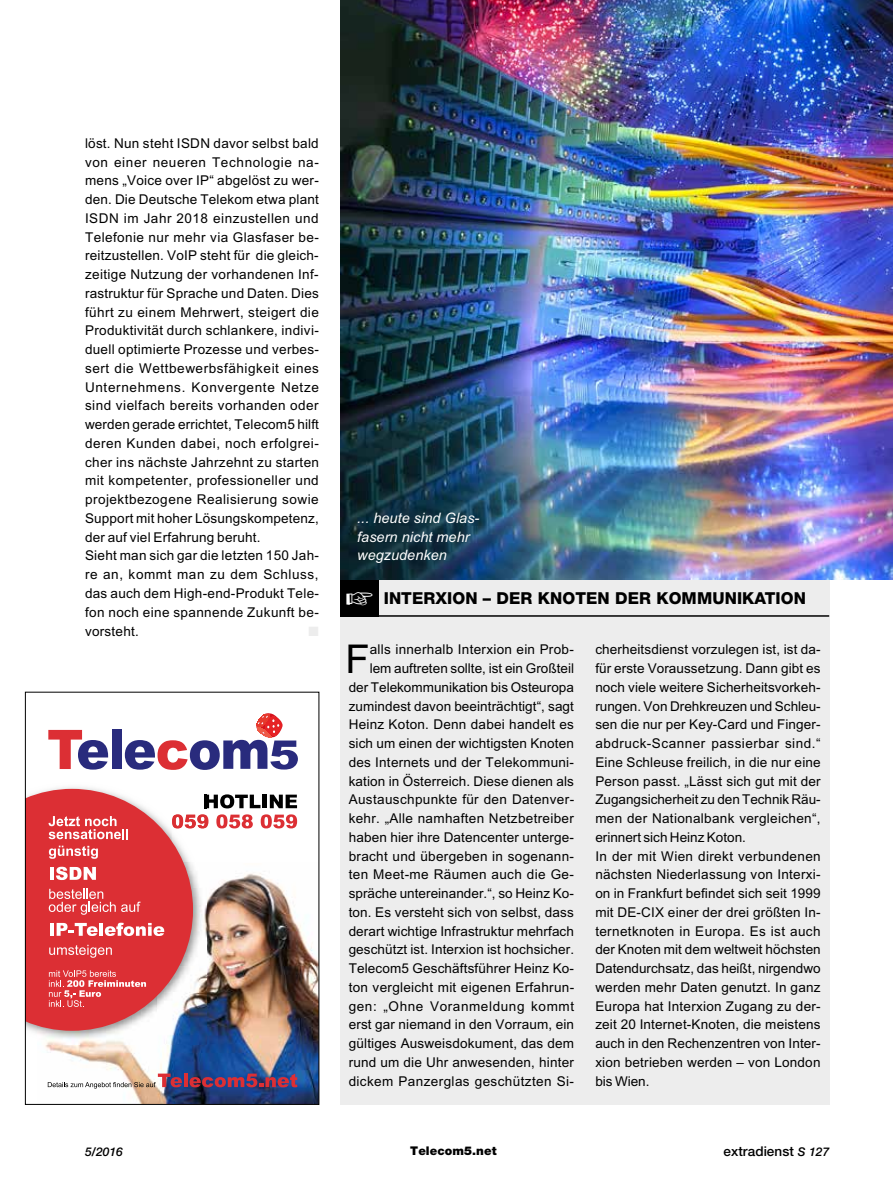
<style>
.page{position:relative;width:893px;height:1191px;background:#fff}
.page>*{position:absolute;margin:0;border:0;box-sizing:border-box;transform-origin:0 0}
.t1{font:39.75px "M Arial";color:#000}
.t2{font:800 16.5px "Helvetica Neue LT Std";letter-spacing:.005em;color:#000}
.t3{font:italic 14.4px/18.8px "M Arial";letter-spacing:.005em;color:#fff}
.t4{font:13.5px/18.8px "M Arial";letter-spacing:.02em;color:#000}
.t5{font:500 13.5px "Helvetica Neue LT Std";letter-spacing:.005em;color:#000}
.t6{font:900 12px "Helvetica Neue";letter-spacing:.005em;color:#000}
.t7{font:italic 500 12px "Helvetica Neue LT Std";color:#000}
.s1{color:#fff}
.s2{font-style:italic;font-size:12px}
</style>
<div class="page">
<div style="left:340px;top:579px;width:489px;height:525px;background:#ededed"></div>
<hr style="left:375px;top:615px;width:454px;height:1px;background:#000">
<div style="left:340px;top:579px;width:39px;height:37px;background:#000"></div>
<img style="left:45px;top:924px;width:272px;height:178px">
<img style="left:30px;top:1030px;width:7px;height:3px">
<img style="left:37px;top:1030px;width:170px;height:14px">
<img style="left:27px;top:789px;width:270px;height:241px">
<svg style="left:48px;top:730px;width:60px;height:39px"></svg>
<div style="left:112px;top:730px;width:9px;height:39px;background:#292b7d"></div>
<svg style="left:125px;top:713px;width:173px;height:57px"></svg>
<svg style="left:48px;top:1073px;width:134px;height:15px"></svg>
<hr style="left:184px;top:1073px;width:4px;height:14px;background:#dc2f34">
<svg style="left:189px;top:1073px;width:108px;height:14px;background:#713c64"></svg>
<div style="left:25px;top:692px;width:294px;height:412px;border:1px solid #000"></div>
<img style="left:340px;top:0;width:553px;height:579px">
<p class="t4" style="left:85px;top:134px;width:236px">löst. Nun steht ISDN davor selbst bald von einer neueren Technologie na&shy;mens „Voice over IP“ abgelöst zu wer&shy;den. Die Deutsche Telekom etwa plant ISDN im Jahr 2018 einzustellen und Telefonie nur mehr via Glasfaser be&shy;reitzustellen. VoIP steht für die gleich&shy;zeitige Nutzung der vorhandenen Inf&shy;rastruktur für Sprache und Daten. Dies führt zu einem Mehrwert, steigert die Produktivität durch schlankere, indivi&shy;duell optimierte Prozesse und verbes&shy;sert die Wettbewerbsfähigkeit eines Unternehmens. Konvergente Netze sind vielfach bereits vorhanden oder werden gerade errichtet, Telecom5 hilft deren Kunden dabei, noch erfolgrei&shy;cher ins nächste Jahrzehnt zu starten mit kompetenter, professioneller und projektbezogene Realisierung sowie Support mit hoher Lösungskompetenz, der auf viel Erfahrung beruht.<br>Sieht man sich gar die letzten 150 Jah&shy;re an, kommt man zu dem Schluss, das auch dem High-end-Produkt Tele&shy;fon noch eine spannende Zukunft be&shy;vorsteht.</p>
<p class="t3" style="left:357px;top:508px;width:124px">... heute sind Glas&shy;fasern nicht mehr wegzudenken</p>
<p class="t2" style="left:345px;top:588px;width:462px"><span class="s1">☞</span> INTERXION – DER KNOTEN DER KOMMUNIKATION</p>
<h1 class="t1" style="left:345px;top:636px;width:26px">F</h1>
<p class="t4" style="left:349px;top:640px;width:227px;text-align:right">alls innerhalb Interxion ein Prob&shy;lem auftreten sollte, ist ein Großteil der Telekommunikation bis Osteuropa zumindest davon beeinträchtigt“, sagt Heinz Koton. Denn dabei handelt es sich um einen der wichtigsten Knoten des Internets und der Telekommuni&shy;kation in Österreich. Diese dienen als Austauschpunkte für den Datenver&shy;kehr. „Alle namhaften Netzbetreiber haben hier ihre Datencenter unterge&shy;bracht und übergeben in sogenann&shy;ten Meet-me Räumen auch die Ge&shy;spräche untereinander.“, so Heinz Ko&shy;ton. Es versteht sich von selbst, dass derart wichtige Infrastruktur mehrfach geschützt ist. Interxion ist hochsicher.<br>Telecom5 Geschäftsführer Heinz Ko&shy;ton vergleicht mit eigenen Erfahrun&shy;gen: „Ohne Voranmeldung kommt erst gar niemand in den Vorraum, ein gültiges Ausweisdokument, das dem rund um die Uhr anwesenden, hinter dickem Panzerglas geschützten Si-</p>
<p class="t4" style="left:595px;top:640px;width:227px">cherheitsdienst vorzulegen ist, ist da&shy;für erste Voraussetzung. Dann gibt es noch viele weitere Sicherheitsvorkeh&shy;rungen. Von Drehkreuzen und Schleu&shy;sen die nur per Key-Card und Finger&shy;abdruck-Scanner passierbar sind.“ Eine Schleuse freilich, in die nur eine Person passt. „Lässt sich gut mit der Zugangsicherheit zu den Technik Räu&shy;men der Nationalbank vergleichen“, erinnert sich Heinz Koton.<br>In der mit Wien direkt verbundenen nächsten Niederlassung von Interxi&shy;on in Frankfurt befindet sich seit 1999 mit DE-CIX einer der drei größten In&shy;ternetknoten in Europa. Es ist auch der Knoten mit dem weltweit höchsten Datendurchsatz, das heißt, nirgendwo werden mehr Daten genutzt. In ganz Europa hat Interxion Zugang zu der&shy;zeit 20 Internet-Knoten, die meistens auch in den Rechenzentren von Inter&shy;xion betrieben werden – von London bis Wien.</p>
<p class="t7" style="left:85px;top:1144px;width:39px">5/2016</p>
<p class="t6" style="left:410px;top:1143px;width:88px">Telecom5.net</p>
<p class="t5" style="left:723px;top:1142px;width:107px">extradienst <span class="s2">S 127</span></p>
</div>
